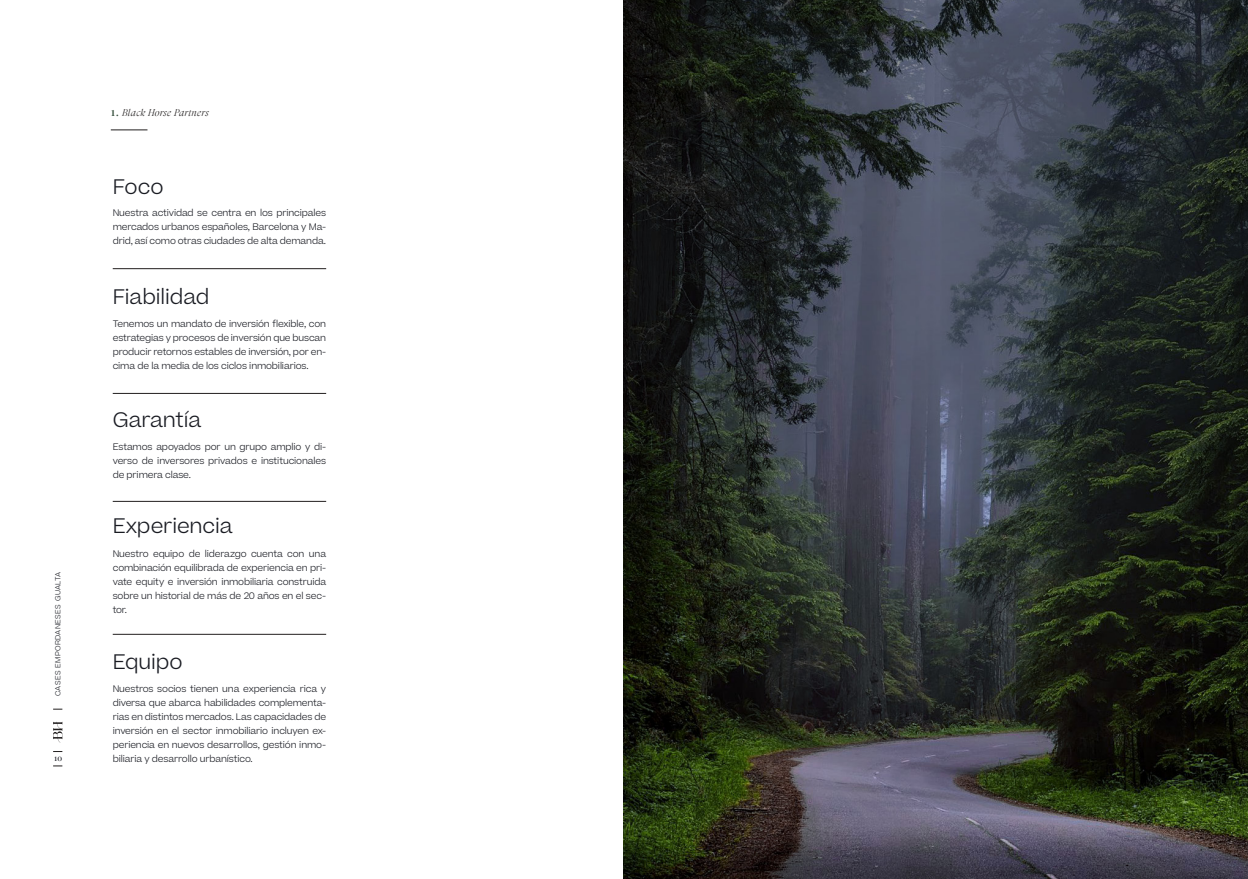
<style>
.page{position:relative;width:1248px;height:879px;background:#fff}
.page>*{position:absolute;margin:0;border:0;box-sizing:border-box;transform-origin:0 0}
.t1{font:300 20px "Beatrice";letter-spacing:-.005em;color:#191b22}
.t2{font:italic 300 10px "GT Super Display";letter-spacing:.02em;color:#221f1f}
.t3{font:300 9px/14px "Beatrice";letter-spacing:-.015em;color:#191b22;text-align:justify}
.t4{font:8px "GT Super Display";color:#191b22}
.t5{font:300 7px "Beatrice";letter-spacing:.055em;color:#191b22}
.s1{font-weight:500;font-style:normal;font-size:11px;color:#364f3c}
</style>
<div class="page">
<svg style="left:53px;top:722px;width:9px;height:20px"></svg>
<img style="left:624px;top:0;width:623px;height:879px">
<hr style="left:113px;top:268px;width:213px;height:1px;background:#221f1f">
<hr style="left:113px;top:393px;width:213px;height:1px;background:#221f1f">
<hr style="left:113px;top:501px;width:213px;height:1px;background:#221f1f">
<hr style="left:113px;top:634px;width:213px;height:1px;background:#221f1f">
<hr style="left:111px;top:130px;width:36px;height:1px;background:#221f1f">
<p class="t5" style="left:54px;top:696px;width:126px;rotate:-90deg">CASES EMPORDANESES GUALTA</p>
<p class="t4" style="left:54px;top:755px;width:10px">10</p>
<p class="t2" style="left:111px;top:108px;width:100px"><span class="s1">1.</span> Black Horse Partners</p>
<h1 class="t1" style="left:113px;top:175px;width:52px">Foco</h1>
<p class="t3" style="left:113px;top:206px;width:215px">Nuestra actividad se centra en los principales mercados urbanos españoles, Barcelona y Ma&shy;drid, así como otras ciudades de alta demanda.</p>
<h1 class="t1" style="left:113px;top:286px;width:98px">Fiabilidad</h1>
<p class="t3" style="left:113px;top:317px;width:215px">Tenemos un mandato de inversión flexible, con estrategias y procesos de inversión que buscan producir retornos estables de inversión, por en&shy;cima de la media de los ciclos inmobiliarios.</p>
<h1 class="t1" style="left:113px;top:409px;width:90px">Garantía</h1>
<p class="t3" style="left:113px;top:440px;width:215px">Estamos apoyados por un grupo amplio y di&shy;verso de inversores privados e institucionales de primera clase.</p>
<h1 class="t1" style="left:113px;top:514px;width:121px">Experiencia</h1>
<p class="t3" style="left:113px;top:547px;width:215px">Nuestro equipo de liderazgo cuenta con una combinación equilibrada de experiencia en pri&shy;vate equity e inversión inmobiliaria construida sobre un historial de más de 20 años en el sec&shy;tor.</p>
<h1 class="t1" style="left:113px;top:650px;width:72px">Equipo</h1>
<p class="t3" style="left:113px;top:682px;width:215px">Nuestros socios tienen una experiencia rica y diversa que abarca habilidades complementa&shy;rias en distintos mercados. Las capacidades de inversión en el sector inmobiliario incluyen ex&shy;periencia en nuevos desarrollos, gestión inmo&shy;biliaria y desarrollo urbanístico.</p>
</div>
